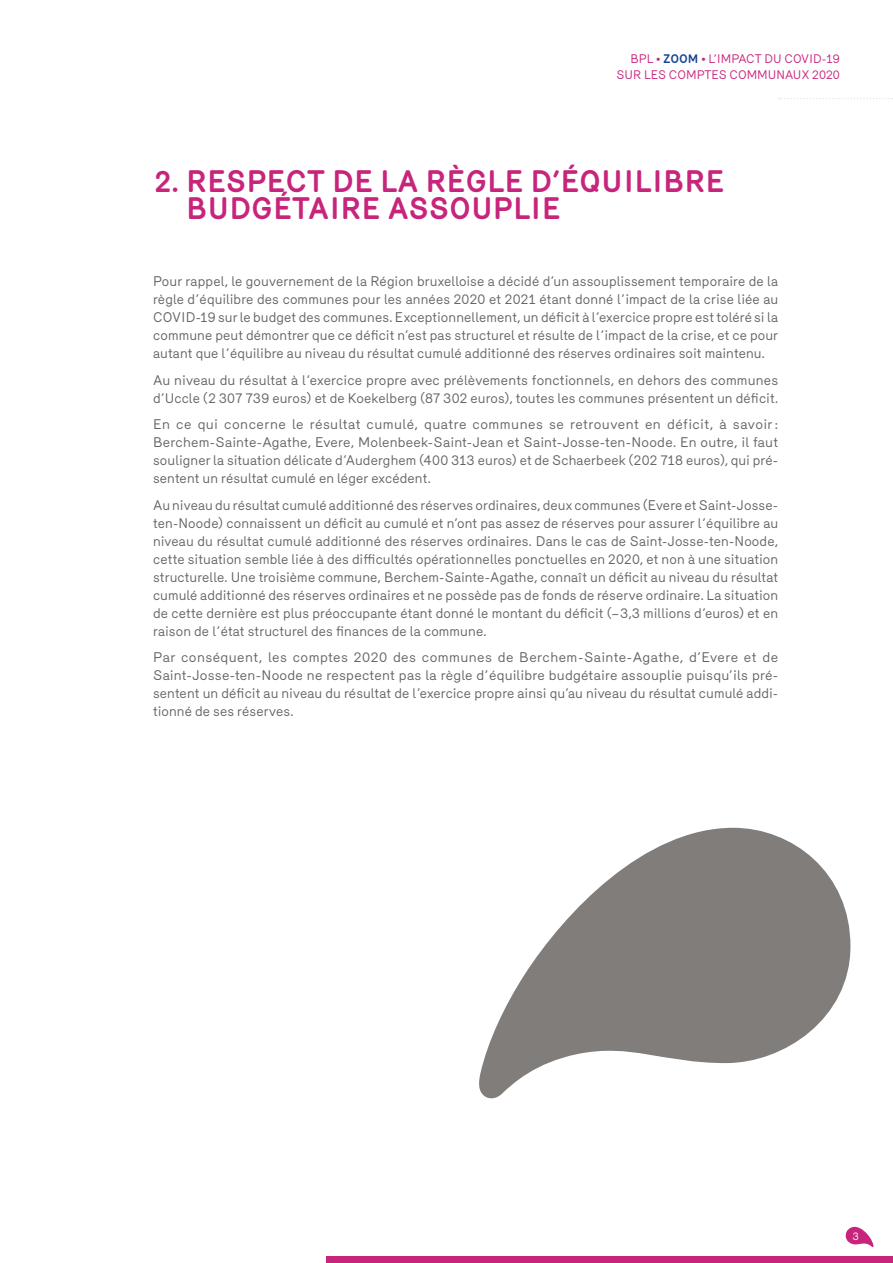
<style>
.page{position:relative;width:893px;height:1263px;background:#fff}
.page>*{position:absolute;margin:0;border:0;box-sizing:border-box;transform-origin:0 0}
.Titre_1{font:700 30px/27px "Mercury";color:#c7257c}
.Ebauche_Flux_Corps{font:13.5px/18px "Merkury";letter-spacing:.01em;color:#636366;text-align:justify}
.t1{font:12px/16.4px "Merkury";color:#c7257c;text-align:right}
.t2{font:10.5px "Mercury";color:#fff}
.s1{font-weight:700;color:#144396}
</style>
<div class="page">
<svg style="left:479px;top:828px;width:371px;height:271px;fill:#807d7a"></svg>
<div style="left:326px;top:1256px;width:567px;height:7px;background:#c7257c"></div>
<svg style="left:779px;top:98px;width:114px;height:1px"></svg>
<svg style="left:846px;top:1227px;width:28px;height:20px"></svg>
<div style="left:847px;top:1232px;width:17px;height:9px;background:#c7257c"></div>
<p class="t1" style="left:617px;top:49px;width:225px">BPL • <span class="s1">ZOOM</span> • L’IMPACT DU COVID-19<br>SUR LES COMPTES COMMUNAUX 2020</p>
<p class="Titre_1" style="left:186px;top:168px;width:540px;text-indent:-32px">2. RESPECT DE LA RÈGLE D’ÉQUILIBRE<br>BUDGÉTAIRE ASSOUPLIE</p>
<p class="Ebauche_Flux_Corps" style="left:153px;top:271px;width:627px">Pour rappel, le gouvernement de la Région bruxelloise a décidé d’un assouplissement temporaire de la règle d’équilibre des communes pour les années 2020 et 2021 étant donné l’impact de la crise liée au COVID-19 sur le budget des communes. Exceptionnellement, un déficit à l’exercice propre est toléré si la commune peut démontrer que ce déficit n’est pas structurel et résulte de l’impact de la crise, et ce pour autant que l’équilibre au niveau du résultat cumulé additionné des réserves ordinaires soit maintenu.</p>
<p class="Ebauche_Flux_Corps" style="left:153px;top:370px;width:627px">Au niveau du résultat à l’exercice propre avec prélèvements fonctionnels, en dehors des communes d’Uccle (2 307 739 euros) et de Koekelberg (87 302 euros), toutes les communes présentent un déficit.</p>
<p class="Ebauche_Flux_Corps" style="left:153px;top:414px;width:627px">En ce qui concerne le résultat cumulé, quatre communes se retrouvent en déficit, à savoir:<br>Berchem-Sainte-Agathe, Evere, Molenbeek-Saint-Jean et Saint-Josse-ten-Noode. En outre, il faut souligner la situation délicate d’Auderghem (400 313 euros) et de Schaerbeek (202 718 euros), qui pré&shy;sentent un résultat cumulé en léger excédent.</p>
<p class="Ebauche_Flux_Corps" style="left:153px;top:495px;width:627px">Au niveau du résultat cumulé additionné des réserves ordinaires, deux communes (Evere et Saint-Josse&shy;ten-Noode) connaissent un déficit au cumulé et n’ont pas assez de réserves pour assurer l’équilibre au niveau du résultat cumulé additionné des réserves ordinaires. Dans le cas de Saint-Josse-ten-Noode, cette situation semble liée à des difficultés opérationnelles ponctuelles en 2020, et non à une situation structurelle. Une troisième commune, Berchem-Sainte-Agathe, connaît un déficit au niveau du résultat cumulé additionné des réserves ordinaires et ne possède pas de fonds de réserve ordinaire. La situation de cette dernière est plus préoccupante étant donné le montant du déficit (–3,3 millions d’euros) et en raison de l’état structurel des finances de la commune.</p>
<p class="Ebauche_Flux_Corps" style="left:153px;top:647px;width:627px">Par conséquent, les comptes 2020 des communes de Berchem-Sainte-Agathe, d’Evere et de Saint-Josse-ten-Noode ne respectent pas la règle d’équilibre budgétaire assouplie puisqu’ils pré&shy;sentent un déficit au niveau du résultat de l’exercice propre ainsi qu’au niveau du résultat cumulé addi&shy;tionné de ses réserves.</p>
<p class="t2" style="left:853px;top:1230px;width:8px">3</p>
</div>
